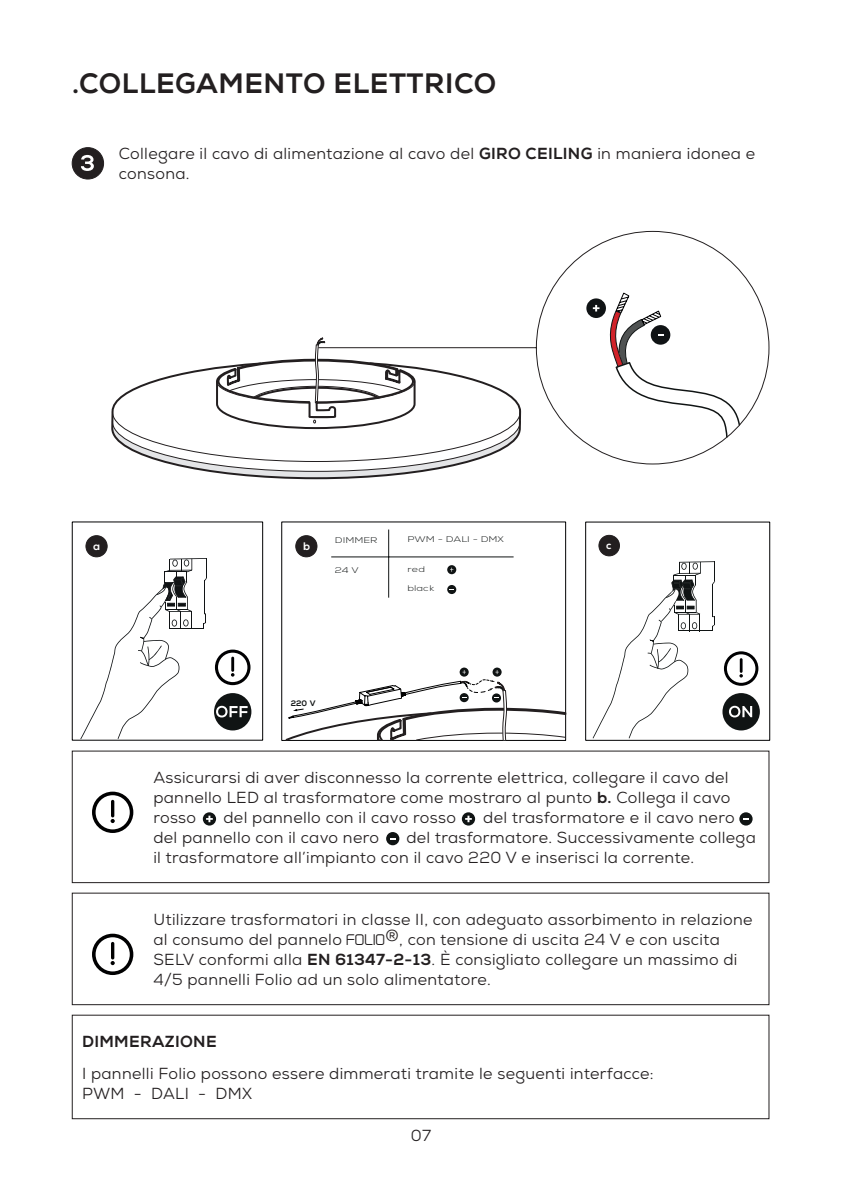
<style>
.page{position:relative;width:842px;height:1191px;background:#fff}
.page>*{position:absolute;margin:0;border:0;box-sizing:border-box;transform-origin:0 0}
.t1{font:800 28px "Nexa";letter-spacing:.02em;color:#231f20}
.t2{font:16px/20px "Nexa";letter-spacing:.02em;color:#231f20}
.t3{font:800 16px "Nexa";letter-spacing:.02em;color:#231f20}
.t4{font:800 11px "Nexa";color:#fff}
.t5{font:800 10.6px "Nexa";color:#fff}
.t6{font:300 8.2px "Nexa";color:#101414;scale:1.28 1}
.t7{font:800 8px "Nexa";color:#101414}
.s1{font-weight:800}
.s2{font-family:"Break"}
</style>
<div class="page">
<div style="left:72px;top:148px;width:32px;height:31px;background:#231f20;border-radius:50%"></div>
<div style="left:72px;top:147px;width:32px;height:32px;border:1px solid #231f20;border-radius:50%"></div>
<svg style="left:81px;top:155px;width:13px;height:16px"></svg>
<svg style="left:536px;top:231px;width:233px;height:233px"></svg>
<div style="left:72px;top:893px;width:697px;height:112px;border:1px solid #231f20"></div>
<div style="left:72px;top:1015px;width:697px;height:104px;border:1px solid #231f20"></div>
<div style="left:739px;top:812px;width:14px;height:13px;background:#101414;border-radius:50%"></div>
<svg style="left:593px;top:305px;width:6px;height:6px"></svg>
<svg style="left:607px;top:292px;width:134px;height:146px"></svg>
<svg style="left:743px;top:818px;width:6px;height:2px"></svg>
<svg style="left:724px;top:651px;width:34px;height:35px"></svg>
<svg style="left:593px;top:561px;width:122px;height:177px"></svg>
<div style="left:599px;top:535px;width:20px;height:21px;background:#231f20;border-radius:50%"></div>
<div style="left:599px;top:535px;width:21px;height:21px;border:1px solid #231f20;border-radius:50%"></div>
<div style="left:722px;top:693px;width:38px;height:37px;background:#101414;border-radius:50%"></div>
<svg style="left:80px;top:337px;width:488px;height:638px"></svg>
<svg style="left:729px;top:706px;width:23px;height:11px"></svg>
<h1 class="t1" style="left:72px;top:66px;width:426px">.COLLEGAMENTO ELETTRICO</h1>
<p class="t2" style="left:119px;top:144px;width:638px">Collegare il cavo di alimentazione al cavo del <span class="s1">GIRO CEILING</span> in maniera idonea e consona.</p>
<p class="t4" style="left:93px;top:539px;width:8px">a</p>
<p class="t4" style="left:303px;top:539px;width:8px">b</p>
<p class="t6" style="left:335px;top:535px;width:35px">DIMMER</p>
<p class="t6" style="left:408px;top:534px;width:77px">PWM - DALI - DMX</p>
<p class="t6" style="left:408px;top:564px;width:15px">red</p>
<p class="t6" style="left:408px;top:584px;width:22px">black</p>
<p class="t6" style="left:335px;top:565px;width:20px">24 V</p>
<p class="t7" style="left:291px;top:698px;width:26px">220 V</p>
<p class="t5" style="left:606px;top:539px;width:7px">c</p>
<p class="t2" style="left:153px;top:767px;width:579px;text-align:justify">Assicurarsi di aver disconnesso la corrente elettrica, collegare il cavo del pannello LED al trasformatore come mostraro al punto <span class="s1">b.</span> Collega il cavo rosso</p>
<p class="t2" style="left:223px;top:807px;width:234px">del pannello con il cavo rosso</p>
<p class="t2" style="left:483px;top:807px;width:253px">del trasformatore e il cavo nero</p>
<p class="t2" style="left:153px;top:827px;width:227px">del pannello con il cavo nero</p>
<p class="t2" style="left:153px;top:827px;width:604px;text-indent:253px">del trasformatore. Successivamente collega il trasformatore all’impianto con il cavo 220 V e inserisci la corrente.</p>
<p class="t2" style="left:153px;top:909px;width:601px">Utilizzare trasformatori in classe II, con adeguato assorbimento in relazione al consumo del pannelo <span class="s2">FOLIO</span>®, con tensione di uscita 24 V e con uscita SELV conformi alla <span class="s1">EN 61347-2-13</span>. È consigliato collegare un massimo di 4/5 pannelli Folio ad un solo alimentatore.</p>
<p class="t3" style="left:82px;top:1031px;width:136px">DIMMERAZIONE</p>
<p class="t2" style="left:82px;top:1063px;width:573px">I pannelli Folio possono essere dimmerati tramite le seguenti interfacce:<br>PWM - DALI - DMX</p>
<p class="t2" style="left:411px;top:1125px;width:22px">07</p>
</div>
